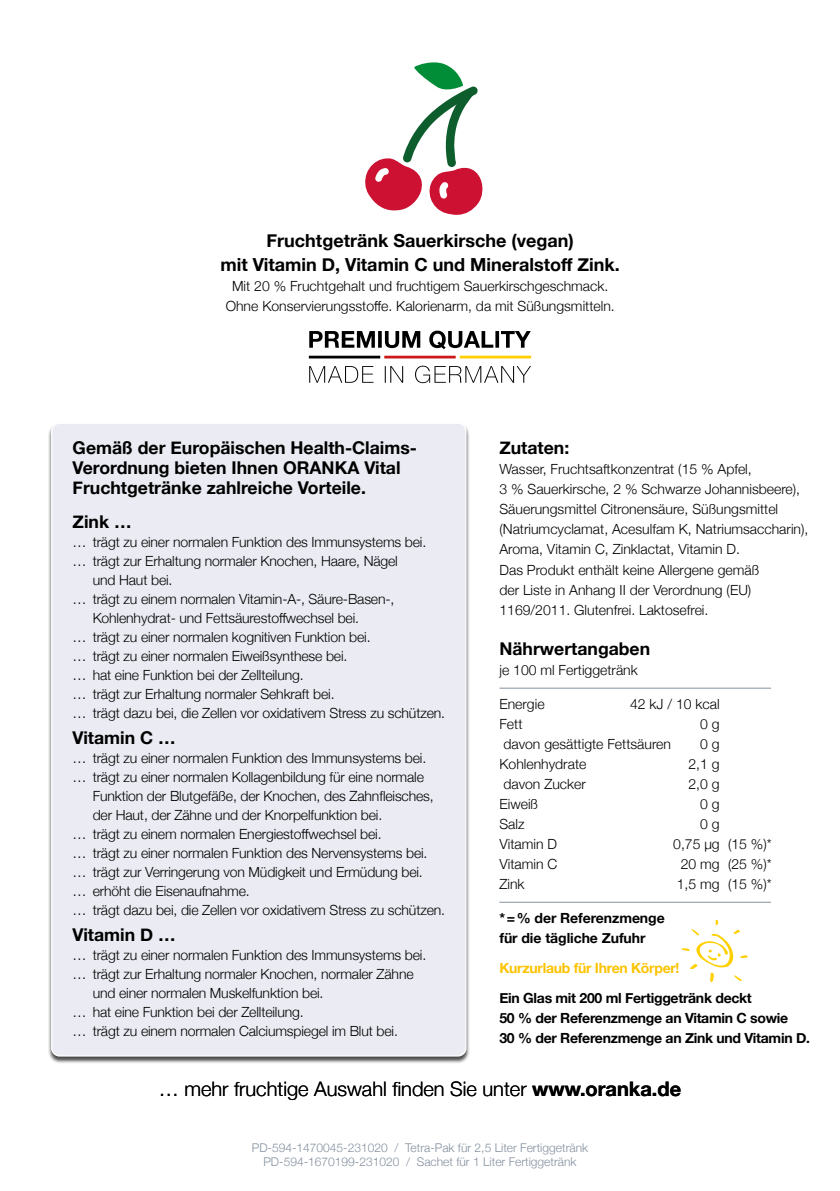
<style>
.page{position:relative;width:840px;height:1191px;background:#fff}
.page>*{position:absolute;margin:0;border:0;box-sizing:border-box;transform-origin:0 0}
.t1{font:300 20px "Helvetica Neue";color:#000}
.t2{font:700 18px/24px "Helvetica Neue";color:#000;text-align:center}
.t3{font:700 17.6px/20px "Helvetica Neue";color:#000}
.t4{font:300 14px/20px "Helvetica Neue";letter-spacing:-.01em;color:#000;text-align:center}
.t5{font:700 14px/20px "Helvetica Neue";letter-spacing:-.02em;color:#000}
.t6{font:700 14px "Helvetica Neue";letter-spacing:-.02em;color:#fdc300}
.t7{font:300 12px/14px "Helvetica Neue";color:#84909f;text-align:center}
.s1{font-weight:700}
</style>
<div class="page">
<div style="left:47px;top:422px;width:422px;height:641px;background:#000;opacity:.75"></div>
<div style="left:52px;top:423px;width:413px;height:632px;background:#eaecf3;border-radius:8px"></div>
<hr style="left:499px;top:688px;width:271px;height:1px;background:#84909f">
<hr style="left:499px;top:902px;width:271px;height:1px;background:#84909f">
<svg style="left:309px;top:366px;width:221px;height:17px"></svg>
<svg style="left:309px;top:331px;width:221px;height:18px"></svg>
<hr style="left:309px;top:356px;width:71px;height:2px;background:#000">
<hr style="left:384px;top:356px;width:71px;height:2px;background:#cd1719">
<hr style="left:459px;top:356px;width:72px;height:2px;background:#ffd000">
<svg style="left:681px;top:920px;width:66px;height:62px"></svg>
<svg style="left:365px;top:62px;width:118px;height:153px"></svg>
<p class="t2" style="left:220px;top:229px;width:400px">Fruchtgetränk Sauerkirsche (vegan)<br>mit Vitamin D, Vitamin C und Mineralstoff Zink.</p>
<p class="t4" style="left:225px;top:275px;width:390px">Mit 20 % Fruchtgehalt und fruchtigem Sauerkirschgeschmack.<br>Ohne Konservierungsstoffe. Kalorienarm, da mit Süßungsmitteln.</p>
<p class="t3" style="left:73px;top:438px;width:346px">Gemäß der Europäischen Health-Claims-<br>Verordnung bieten Ihnen ORANKA Vital<br>Fruchtgetränke zahlreiche Vorteile.</p>
<p class="t3" style="left:73px;top:512px;width:60px">Zink …</p>
<p class="t4" style="left:73px;top:530px;width:355px">… trägt zu einer normalen Funktion des Immunsystems bei.</p>
<p class="t4" style="left:73px;top:549px;width:326px">… trägt zur Erhaltung normaler Knochen, Haare, Nägel</p>
<p class="t4" style="left:93px;top:568px;width:81px">und Haut bei.</p>
<p class="t4" style="left:73px;top:587px;width:323px">… trägt zu einem normalen Vitamin-A-, Säure-Basen-,</p>
<p class="t4" style="left:93px;top:606px;width:268px">Kohlenhydrat- und Fettsäurestoffwechsel bei.</p>
<p class="t4" style="left:73px;top:625px;width:299px">… trägt zu einer normalen kognitiven Funktion bei.</p>
<p class="t4" style="left:73px;top:644px;width:276px">… trägt zu einer normalen Eiweißsynthese bei.</p>
<p class="t4" style="left:73px;top:663px;width:232px">… hat eine Funktion bei der Zellteilung.</p>
<p class="t4" style="left:73px;top:682px;width:263px">… trägt zur Erhaltung normaler Sehkraft bei.</p>
<p class="t4" style="left:73px;top:701px;width:374px">… trägt dazu bei, die Zellen vor oxidativem Stress zu schützen.</p>
<p class="t3" style="left:73px;top:728px;width:104px">Vitamin C …</p>
<p class="t4" style="left:73px;top:746px;width:355px">… trägt zu einer normalen Funktion des Immunsystems bei.</p>
<p class="t4" style="left:73px;top:765px;width:352px">… trägt zu einer normalen Kollagenbildung für eine normale</p>
<p class="t4" style="left:93px;top:784px;width:342px">Funktion der Blutgefäße, der Knochen, des Zahnfleisches,</p>
<p class="t4" style="left:93px;top:803px;width:291px">der Haut, der Zähne und der Knorpelfunktion bei.</p>
<p class="t4" style="left:73px;top:822px;width:310px">… trägt zu einem normalen Energiestoffwechsel bei.</p>
<p class="t4" style="left:73px;top:841px;width:356px">… trägt zu einer normalen Funktion des Nervensystems bei.</p>
<p class="t4" style="left:73px;top:860px;width:351px">… trägt zur Verringerung von Müdigkeit und Ermüdung bei.</p>
<p class="t4" style="left:73px;top:879px;width:178px">… erhöht die Eisenaufnahme.</p>
<p class="t4" style="left:73px;top:898px;width:374px">… trägt dazu bei, die Zellen vor oxidativem Stress zu schützen.</p>
<p class="t3" style="left:73px;top:925px;width:104px">Vitamin D …</p>
<p class="t4" style="left:73px;top:943px;width:355px">… trägt zu einer normalen Funktion des Immunsystems bei.</p>
<p class="t4" style="left:73px;top:962px;width:342px">… trägt zur Erhaltung normaler Knochen, normaler Zähne</p>
<p class="t4" style="left:93px;top:981px;width:232px">und einer normalen Muskelfunktion bei.</p>
<p class="t4" style="left:73px;top:1000px;width:232px">… hat eine Funktion bei der Zellteilung.</p>
<p class="t4" style="left:73px;top:1019px;width:326px">… trägt zu einem normalen Calciumspiegel im Blut bei.</p>
<p class="t3" style="left:499px;top:438px;width:71px">Zutaten:</p>
<p class="t4" style="left:499px;top:458px;width:310px;text-align:left">Wasser, Fruchtsaftkonzentrat (15 % Apfel,<br>3 % Sauerkirsche, 2 % Schwarze Johannisbeere), Säuerungsmittel Citronensäure, Süßungsmittel (Natriumcyclamat, Acesulfam K, Natriumsaccharin), Aroma, Vitamin C, Zinklactat, Vitamin D.<br>Das Produkt enthält keine Allergene gemäß<br>der Liste in Anhang II der Verordnung (EU)<br>1169/2011. Glutenfrei. Laktosefrei.</p>
<p class="t3" style="left:499px;top:638px;width:152px">Nährwertangaben</p>
<p class="t4" style="left:499px;top:658px;width:140px">je 100 ml Fertiggetränk</p>
<p class="t4" style="left:499px;top:692px;width:47px">Energie</p>
<p class="t4" style="left:629px;top:692px;width:91px">42 kJ / 10 kcal</p>
<p class="t4" style="left:499px;top:712px;width:25px">Fett</p>
<p class="t4" style="left:699px;top:712px;width:21px">0 g</p>
<p class="t4" style="left:503px;top:732px;width:169px">davon gesättigte Fettsäuren</p>
<p class="t4" style="left:699px;top:732px;width:21px">0 g</p>
<p class="t4" style="left:499px;top:752px;width:88px">Kohlenhydrate</p>
<p class="t4" style="left:688px;top:752px;width:33px">2,1 g</p>
<p class="t4" style="left:503px;top:772px;width:84px">davon Zucker</p>
<p class="t4" style="left:688px;top:772px;width:33px">2,0 g</p>
<p class="t4" style="left:499px;top:792px;width:40px">Eiweiß</p>
<p class="t4" style="left:699px;top:792px;width:21px">0 g</p>
<p class="t4" style="left:499px;top:812px;width:27px">Salz</p>
<p class="t4" style="left:699px;top:812px;width:21px">0 g</p>
<p class="t4" style="left:499px;top:832px;width:59px">Vitamin D</p>
<p class="t4" style="left:672px;top:832px;width:100px">0,75 µg (15 %)*</p>
<p class="t4" style="left:499px;top:852px;width:59px">Vitamin C</p>
<p class="t4" style="left:680px;top:852px;width:92px">20 mg (25 %)*</p>
<p class="t4" style="left:499px;top:872px;width:27px">Zink</p>
<p class="t4" style="left:676px;top:872px;width:96px">1,5 mg (15 %)*</p>
<p class="t5" style="left:499px;top:908px;width:167px">*=% der Referenzmenge für die tägliche Zufuhr</p>
<p class="t6" style="left:499px;top:956px;width:181px">Kurzurlaub für Ihren Körper!</p>
<p class="t5" style="left:499px;top:988px;width:312px">Ein Glas mit 200 ml Fertiggetränk deckt<br>50 % der Referenzmenge an Vitamin C sowie<br>30 % der Referenzmenge an Zink und Vitamin D.</p>
<h1 class="t1" style="left:159px;top:1072px;width:523px">… mehr fruchtige Auswahl finden Sie unter <span class="s1">www.oranka.de</span></h1>
<p class="t7" style="left:252px;top:1139px;width:337px">PD-594-1470045-231020 / Tetra-Pak für 2,5 Liter Fertiggetränk<br>PD-594-1670199-231020 / Sachet für 1 Liter Fertiggetränk</p>
</div>
